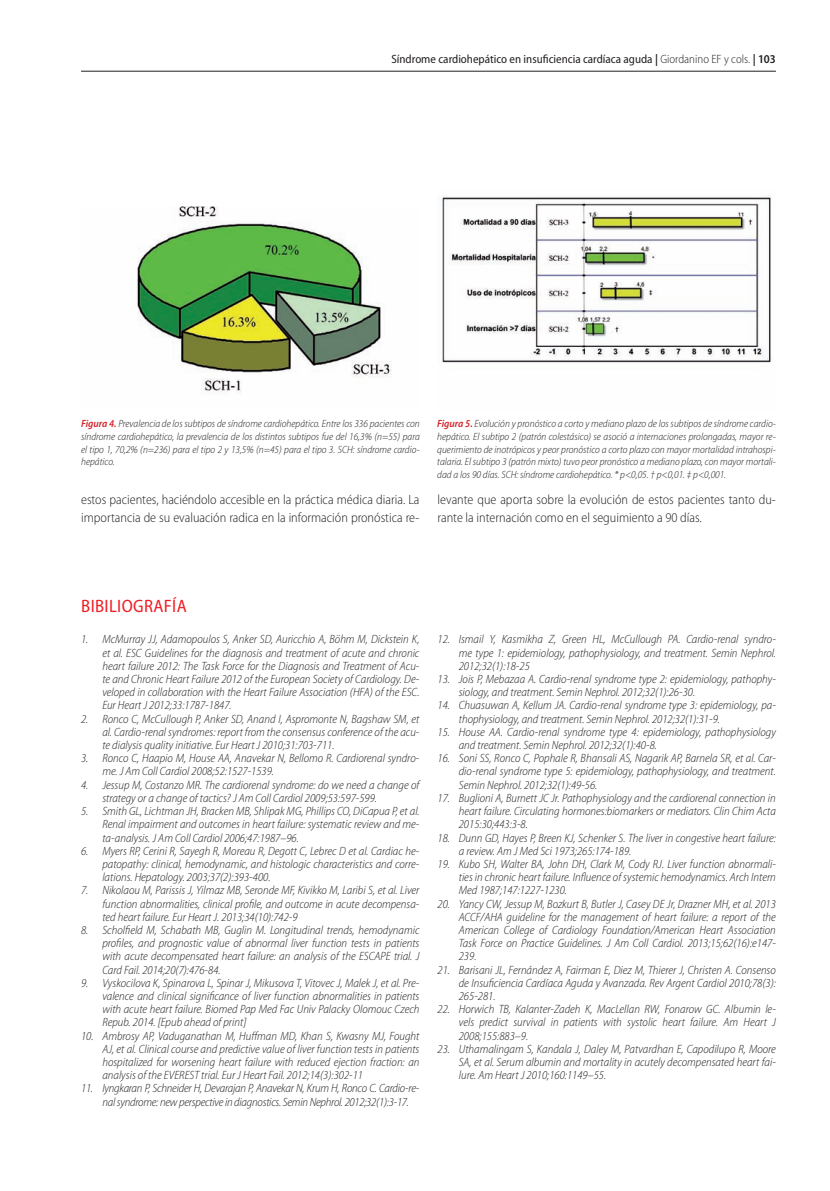
<style>
.page{position:relative;width:830px;height:1191px;background:#fff}
.page>*{position:absolute;margin:0;border:0;box-sizing:border-box;transform-origin:0 0}
.t1{font:semi-condensed 18px "Myriad Pro";letter-spacing:.02em;color:#ee1d23}
.t2{font:300 semi-condensed 13.5px/18px "Myriad Pro";color:#231f20}
.t3{font:italic 300 semi-condensed 12px/13.2px "Myriad Pro";color:#231f20;text-align:justify}
.t4{font:italic 300 semi-condensed 12px/13.2px "Myriad Pro";letter-spacing:-.02em;color:#231f20}
.t5{font:semi-condensed 12px "Myriad Pro";color:#231f20}
.t6{font:italic 300 semi-condensed 10.5px/12.6px "Myriad Pro";color:#231f20;text-align:justify}
.s1{font-weight:600}
.s2{font-weight:300}
.s3{font-weight:600;color:#d1232a}
</style>
<div class="page">
<hr style="left:81px;top:71px;width:694px;height:1px;background:#231f20">
<img style="left:137px;top:207px;width:255px;height:185px">
<img style="left:442px;top:195px;width:330px;height:168px">
<p class="t5" style="left:391px;top:52px;width:386px">Síndrome cardiohepático en insuficiencia cardíaca aguda <span class="s1">|</span> <span class="s2">Giordanino EF y cols.</span> <span class="s1">| 103</span></p>
<p class="t6" style="left:81px;top:417px;width:340px"><span class="s3">Figura 4.</span> Prevalencia de los subtipos de síndrome cardiohepático. Entre los 336 pacientes con síndrome cardiohepático, la prevalencia de los distintos subtipos fue del 16,3% (n=55) para el tipo 1, 70,2% (n=236) para el tipo 2 y 13,5% (n=45) para el tipo 3. SCH: síndrome cardio&shy;hepático.</p>
<p class="t6" style="left:437px;top:417px;width:340px"><span class="s3">Figura 5.</span> Evolución y pronóstico a corto y mediano plazo de los subtipos de síndrome cardio&shy;hepático. El subtipo 2 (patrón colestásico) se asoció a internaciones prolongadas, mayor re&shy;querimiento de inotrópicos y peor pronóstico a corto plazo con mayor mortalidad intrahospi&shy;talaria. El subtipo 3 (patrón mixto) tuvo peor pronóstico a mediano plazo, con mayor mortali&shy;dad a los 90 días. SCH: síndrome cardiohepático. * p&lt;0,05. † p&lt;0,01. ‡ p&lt;0,001.</p>
<p class="t2" style="left:81px;top:490px;width:340px">estos pacientes, haciéndolo accesible en la práctica médica diaria. La importancia de su evaluación radica en la información pronóstica re-</p>
<p class="t2" style="left:437px;top:490px;width:340px">levante que aporta sobre la evolución de estos pacientes tanto du&shy;rante la internación como en el seguimiento a 90 días.</p>
<h1 class="t1" style="left:81px;top:595px;width:107px">BIBILIOGRAFÍA</h1>
<p class="t3" style="left:102px;top:633px;width:318px;text-indent:-21px">1. McMurray JJ, Adamopoulos S, Anker SD, Auricchio A, Böhm M, Dickstein K, et al. ESC Guidelines for the diagnosis and treatment of acute and chronic heart failure 2012: The Task Force for the Diagnosis and Treatment of Acu&shy;te and Chronic Heart Failure 2012 of the European Society of Cardiology. De&shy;veloped in collaboration with the Heart Failure Association (HFA) of the ESC.<br>Eur Heart J 2012;33:1787-1847.</p>
<p class="t3" style="left:102px;top:712px;width:318px;text-indent:-21px">2. Ronco C, McCullough P, Anker SD, Anand I, Aspromonte N, Bagshaw SM, et al. Cardio-renal syndromes: report from the consensus conference of the acu&shy;te dialysis quality initiative. Eur Heart J 2010;31:703-711.</p>
<p class="t3" style="left:102px;top:751px;width:318px;text-indent:-21px">3. Ronco C, Haapio M, House AA, Anavekar N, Bellomo R. Cardiorenal syndro&shy;me. J Am Coll Cardiol 2008;52:1527-1539.</p>
<p class="t3" style="left:102px;top:778px;width:318px;text-indent:-21px">4. Jessup M, Costanzo MR. The cardiorenal syndrome: do we need a change of strategy or a change of tactics? J Am Coll Cardiol 2009;53:597-599.</p>
<p class="t3" style="left:102px;top:804px;width:318px;text-indent:-21px">5. Smith GL, Lichtman JH, Bracken MB, Shlipak MG, Phillips CO, DiCapua P, et al.<br>Renal impairment and outcomes in heart failure: systematic review and me&shy;ta-analysis. J Am Coll Cardiol 2006;47:1987–96.</p>
<p class="t3" style="left:102px;top:844px;width:318px;text-indent:-21px">6. Myers RP, Cerini R, Sayegh R, Moreau R, Degott C, Lebrec D et al. Cardiac he&shy;patopathy: clinical, hemodynamic, and histologic characteristics and corre&shy;lations. Hepatology. 2003;37(2):393-400.</p>
<p class="t3" style="left:102px;top:883px;width:318px;text-indent:-21px">7. Nikolaou M, Parissis J, Yilmaz MB, Seronde MF, Kivikko M, Laribi S, et al. Liver function abnormalities, clinical profile, and outcome in acute decompensa&shy;ted heart failure. Eur Heart J. 2013;34(10):742-9</p>
<p class="t3" style="left:102px;top:923px;width:318px;text-indent:-21px">8. Scholfield M, Schabath MB, Guglin M. Longitudinal trends, hemodynamic profiles, and prognostic value of abnormal liver function tests in patients with acute decompensated heart failure: an analysis of the ESCAPE trial. J Card Fail. 2014;20(7):476-84.</p>
<p class="t3" style="left:102px;top:976px;width:318px;text-indent:-21px">9. Vyskocilova K, Spinarova L, Spinar J, Mikusova T, Vitovec J, Malek J, et al. Pre&shy;valence and clinical significance of liver function abnormalities in patients with acute heart failure. Biomed Pap Med Fac Univ Palacky Olomouc Czech Repub. 2014. [Epub ahead of print]</p>
<p class="t3" style="left:102px;top:1029px;width:318px;text-indent:-21px">10. Ambrosy AP, Vaduganathan M, Huffman MD, Khan S, Kwasny MJ, Fought AJ, et al. Clinical course and predictive value of liver function tests in patients hospitalized for worsening heart failure with reduced ejection fraction: an analysis of the EVEREST trial. Eur J Heart Fail. 2012;14(3):302-11</p>
<p class="t4" style="left:102px;top:1081px;width:318px;text-indent:-21px">11. Iyngkaran P, Schneider H, Devarajan P, Anavekar N, Krum H, Ronco C. Cardio-re&shy;nal syndrome: new perspective in diagnostics. Semin Nephrol. 2012;32(1):3-17.</p>
<p class="t3" style="left:458px;top:633px;width:318px;text-indent:-21px">12. Ismail Y, Kasmikha Z, Green HL, McCullough PA. Cardio-renal syndro&shy;me type 1: epidemiology, pathophysiology, and treatment. Semin Nephrol.<br>2012;32(1):18-25</p>
<p class="t3" style="left:458px;top:672px;width:318px;text-indent:-21px">13. Jois P, Mebazaa A. Cardio-renal syndrome type 2: epidemiology, pathophy&shy;siology, and treatment. Semin Nephrol. 2012;32(1):26-30.</p>
<p class="t3" style="left:458px;top:699px;width:318px;text-indent:-21px">14. Chuasuwan A, Kellum JA. Cardio-renal syndrome type 3: epidemiology, pa&shy;thophysiology, and treatment. Semin Nephrol. 2012;32(1):31-9.</p>
<p class="t3" style="left:458px;top:725px;width:318px;text-indent:-21px">15. House AA. Cardio-renal syndrome type 4: epidemiology, pathophysiology and treatment. Semin Nephrol. 2012;32(1):40-8.</p>
<p class="t3" style="left:458px;top:751px;width:318px;text-indent:-21px">16. Soni SS, Ronco C, Pophale R, Bhansali AS, Nagarik AP, Barnela SR, et al. Car&shy;dio-renal syndrome type 5: epidemiology, pathophysiology, and treatment.<br>Semin Nephrol. 2012;32(1):49-56.</p>
<p class="t3" style="left:458px;top:791px;width:318px;text-indent:-21px">17. Buglioni A, Burnett JC Jr. Pathophysiology and the cardiorenal connection in heart failure. Circulating hormones:biomarkers or mediators. Clin Chim Acta 2015:30;443:3-8.</p>
<p class="t3" style="left:458px;top:831px;width:318px;text-indent:-21px">18. Dunn GD, Hayes P, Breen KJ, Schenker S. The liver in congestive heart failure: a review. Am J Med Sci 1973;265:174-189.</p>
<p class="t3" style="left:458px;top:857px;width:318px;text-indent:-21px">19. Kubo SH, Walter BA, John DH, Clark M, Cody RJ. Liver function abnormali&shy;ties in chronic heart failure. Influence of systemic hemodynamics. Arch Intern Med 1987;147:1227-1230.</p>
<p class="t3" style="left:458px;top:897px;width:318px;text-indent:-21px">20. Yancy CW, Jessup M, Bozkurt B, Butler J, Casey DE Jr, Drazner MH, et al. 2013<br>ACCF/AHA guideline for the management of heart failure: a report of the American College of Cardiology Foundation/American Heart Association Task Force on Practice Guidelines. J Am Coll Cardiol. 2013;15;62(16):e147- 239.</p>
<p class="t3" style="left:458px;top:963px;width:318px;text-indent:-21px">21. Barisani JL, Fernández A, Fairman E, Diez M, Thierer J, Christen A. Consenso de Insuficiencia Cardíaca Aguda y Avanzada. Rev Argent Cardiol 2010;78(3):<br>265-281.</p>
<p class="t3" style="left:458px;top:1002px;width:318px;text-indent:-21px">22. Horwich TB, Kalanter-Zadeh K, MacLellan RW, Fonarow GC. Albumin le&shy;vels predict survival in patients with systolic heart failure. Am Heart J 2008;155:883–9.</p>
<p class="t3" style="left:458px;top:1042px;width:318px;text-indent:-21px">23. Uthamalingam S, Kandala J, Daley M, Patvardhan E, Capodilupo R, Moore SA, et al. Serum albumin and mortality in acutely decompensated heart fai&shy;lure. Am Heart J 2010;160:1149–55.</p>
</div>
